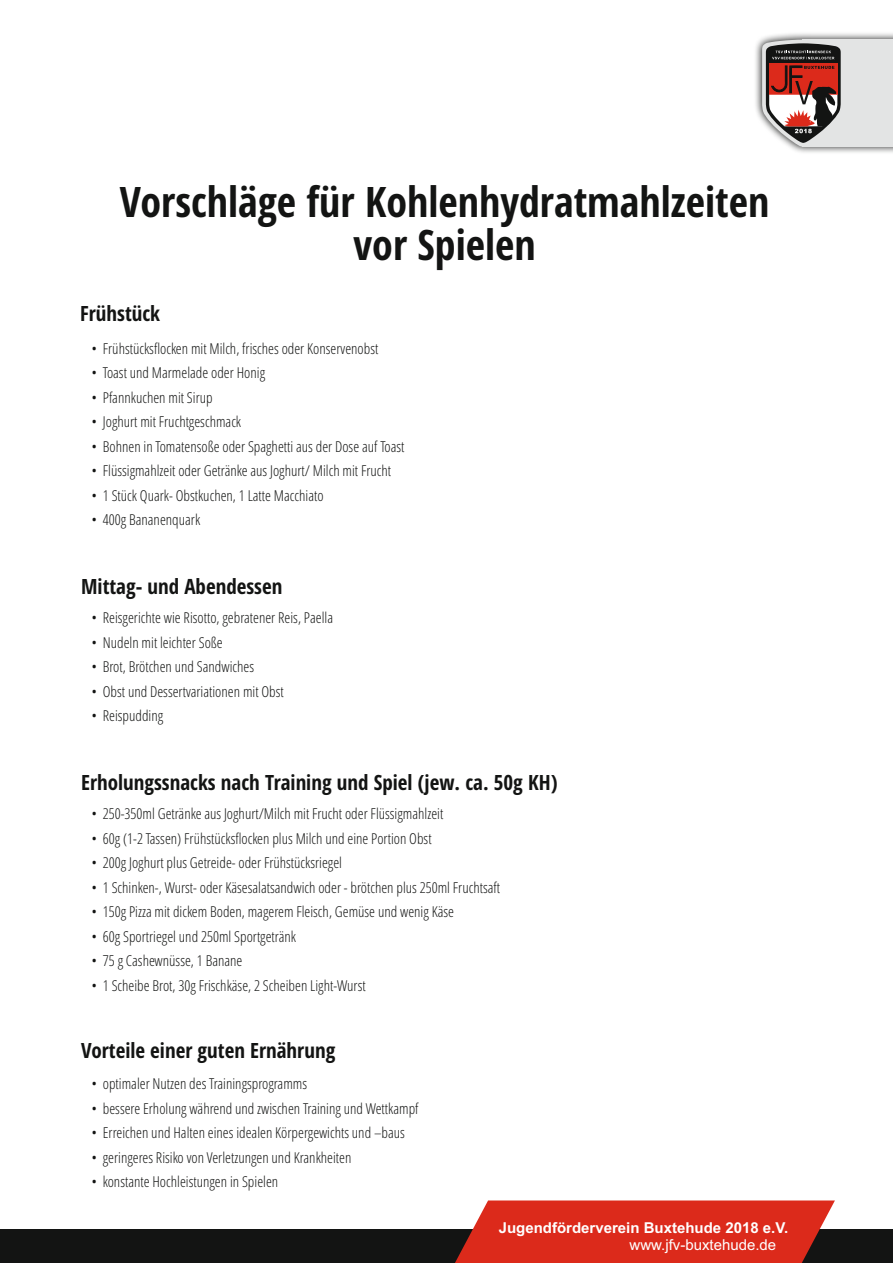
<style>
.page{position:relative;width:893px;height:1263px;background:#fff}
.page>*{position:absolute;margin:0;border:0;box-sizing:border-box;transform-origin:0 0}
.t1{font:700 42px/42.9px "Open Sans Condensed";color:#131413;text-align:center}
.t2{font:700 21px "Open Sans Condensed";color:#131413}
.t3{font:300 15px "Open Sans Condensed";color:#131413}
.t4{font:700 15px "Arial";color:#fff}
.t5{font:15px "Arial";color:#fff}
</style>
<div class="page">
<img style="left:755px;top:33px;width:138px;height:120px">
<div style="left:802px;top:40px;width:91px;height:107px;background:#e3e4e4"></div>
<svg style="left:762px;top:40px;width:79px;height:107px"></svg>
<div style="left:0;top:1229px;width:893px;height:34px;background:#131413"></div>
<svg style="left:455px;top:1200px;width:380px;height:63px;background:#d43325"></svg>
<h1 class="t1" style="left:120px;top:184px;width:651px">Vorschläge für Kohlenhydratmahlzeiten vor Spielen</h1>
<h2 class="t2" style="left:80px;top:305px;width:81px">Frühstück</h2>
<p class="t3" style="left:92px;top:342px;width:288px">• Frühstücksflocken mit Milch, frisches oder Konservenobst</p>
<p class="t3" style="left:92px;top:367px;width:175px">• Toast und Marmelade oder Honig</p>
<p class="t3" style="left:92px;top:391px;width:123px">• Pfannkuchen mit Sirup</p>
<p class="t3" style="left:92px;top:416px;width:151px">• Joghurt mit Fruchtgeschmack</p>
<p class="t3" style="left:92px;top:440px;width:314px">• Bohnen in Tomatensoße oder Spaghetti aus der Dose auf Toast</p>
<p class="t3" style="left:92px;top:465px;width:301px">• Flüssigmahlzeit oder Getränke aus Joghurt/ Milch mit Frucht</p>
<p class="t3" style="left:92px;top:489px;width:234px">• 1 Stück Quark- Obstkuchen, 1 Latte Macchiato</p>
<p class="t3" style="left:92px;top:514px;width:110px">• 400g Bananenquark</p>
<h2 class="t2" style="left:81px;top:578px;width:203px">Mittag- und Abendessen</h2>
<p class="t3" style="left:92px;top:612px;width:243px">• Reisgerichte wie Risotto, gebratener Reis, Paella</p>
<p class="t3" style="left:92px;top:636px;width:133px">• Nudeln mit leichter Soße</p>
<p class="t3" style="left:92px;top:661px;width:164px">• Brot, Brötchen und Sandwiches</p>
<p class="t3" style="left:92px;top:685px;width:194px">• Obst und Dessertvariationen mit Obst</p>
<p class="t3" style="left:92px;top:710px;width:73px">• Reispudding</p>
<h2 class="t2" style="left:81px;top:774px;width:478px">Erholungssnacks nach Training und Spiel (jew. ca. 50g KH)</h2>
<p class="t3" style="left:92px;top:808px;width:353px">• 250-350ml Getränke aus Joghurt/Milch mit Frucht oder Flüssigmahlzeit</p>
<p class="t3" style="left:92px;top:832px;width:342px">• 60g (1-2 Tassen) Frühstücksflocken plus Milch und eine Portion Obst</p>
<p class="t3" style="left:92px;top:857px;width:252px">• 200g Joghurt plus Getreide- oder Frühstücksriegel</p>
<p class="t3" style="left:92px;top:881px;width:410px">• 1 Schinken-, Wurst- oder Käsesalatsandwich oder - brötchen plus 250ml Fruchtsaft</p>
<p class="t3" style="left:92px;top:906px;width:364px">• 150g Pizza mit dickem Boden, magerem Fleisch, Gemüse und wenig Käse</p>
<p class="t3" style="left:92px;top:930px;width:206px">• 60g Sportriegel und 250ml Sportgetränk</p>
<p class="t3" style="left:92px;top:955px;width:152px">• 75 g Cashewnüsse, 1 Banane</p>
<p class="t3" style="left:92px;top:979px;width:276px">• 1 Scheibe Brot, 30g Frischkäse, 2 Scheiben Light-Wurst</p>
<h2 class="t2" style="left:81px;top:1042px;width:256px">Vorteile einer guten Ernährung</h2>
<p class="t3" style="left:92px;top:1077px;width:217px">• optimaler Nutzen des Trainingsprogramms</p>
<p class="t3" style="left:92px;top:1102px;width:328px">• bessere Erholung während und zwischen Training und Wettkampf</p>
<p class="t3" style="left:92px;top:1126px;width:315px">• Erreichen und Halten eines idealen Körpergewichts und –baus</p>
<p class="t3" style="left:92px;top:1151px;width:261px">• geringeres Risiko von Verletzungen und Krankheiten</p>
<p class="t3" style="left:92px;top:1175px;width:188px">• konstante Hochleistungen in Spielen</p>
<p class="t4" style="left:499px;top:1222px;width:291px">Jugendförderverein Buxtehude 2018 e.V.</p>
<p class="t5" style="left:629px;top:1239px;width:148px">www.jfv-buxtehude.de</p>
</div>
